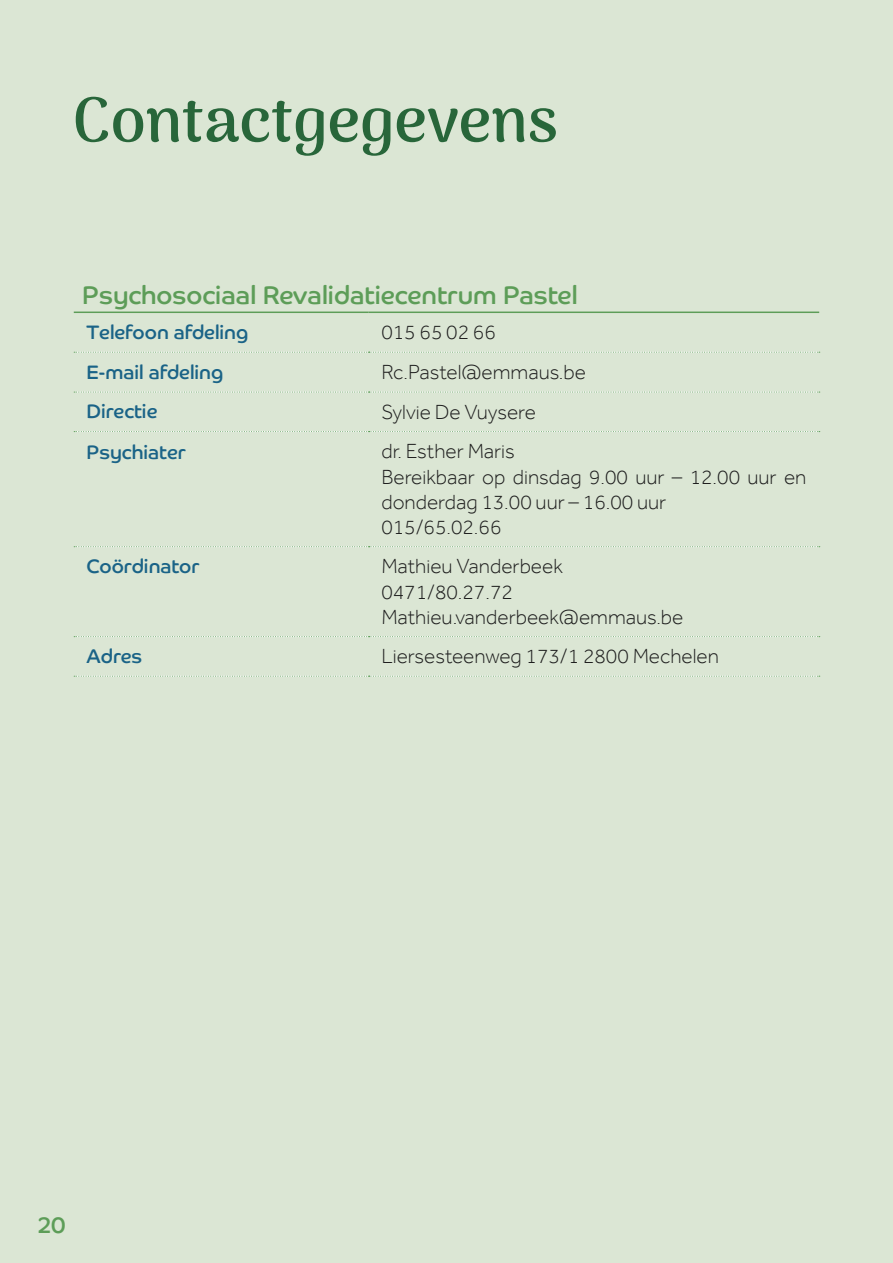
<style>
.page{position:relative;width:893px;height:1263px;background:#dbe6d4}
.page>*{position:absolute;margin:0;border:0;box-sizing:border-box;transform-origin:0 0}
.t1{font:700 63px "Arima Madurai";color:#28663a}
.t2{font:25.5px "Co Headline";color:#5d9d58}
.t3{font:22.5px "Co Headline";color:#5d9d58}
.t4{font:300 21px/25.2px "Effra";color:#1d1d1d}
.t5{font:19.5px "Co Headline";color:#1a6387}
</style>
<div class="page">
<svg style="left:74px;top:636px;width:746px;height:1px"></svg>
<svg style="left:74px;top:676px;width:746px;height:1px"></svg>
<svg style="left:74px;top:352px;width:746px;height:1px"></svg>
<svg style="left:74px;top:392px;width:746px;height:1px"></svg>
<svg style="left:74px;top:431px;width:746px;height:1px"></svg>
<svg style="left:74px;top:546px;width:746px;height:1px"></svg>
<hr style="left:74px;top:312px;width:295px;height:1px;background:#5d9d58">
<hr style="left:369px;top:312px;width:450px;height:1px;background:#5d9d58">
<h1 class="t1" style="left:72px;top:75px;width:487px">Contactgegevens</h1>
<p class="t2" style="left:82px;top:280px;width:497px">Psychosociaal Revalidatiecentrum Pastel</p>
<p class="t5" style="left:87px;top:321px;width:163px">Telefoon afdeling</p>
<p class="t4" style="left:381px;top:319px;width:116px">015 65 02 66</p>
<p class="t5" style="left:87px;top:361px;width:138px">E-mail afdeling</p>
<p class="t4" style="left:381px;top:359px;width:206px">Rc.Pastel@emmaus.be</p>
<p class="t5" style="left:87px;top:400px;width:72px">Directie</p>
<p class="t4" style="left:381px;top:399px;width:156px">Sylvie De Vuysere</p>
<p class="t5" style="left:87px;top:441px;width:101px">Psychiater</p>
<p class="t4" style="left:381px;top:438px;width:427px">dr. Esther Maris<br>Bereikbaar op dinsdag 9.00 uur – 12.00 uur en donderdag 13.00 uur – 16.00 uur<br>015/65.02.66</p>
<p class="t5" style="left:87px;top:555px;width:115px">Coördinator</p>
<p class="t4" style="left:381px;top:554px;width:304px">Mathieu Vanderbeek<br>0471/80.27.72<br>Mathieu.vanderbeek@emmaus.be</p>
<p class="t5" style="left:87px;top:645px;width:57px">Adres</p>
<p class="t4" style="left:381px;top:643px;width:339px">Liersesteenweg 173/1 2800 Mechelen</p>
<p class="t3" style="left:38px;top:1212px;width:29px">20</p>
</div>
